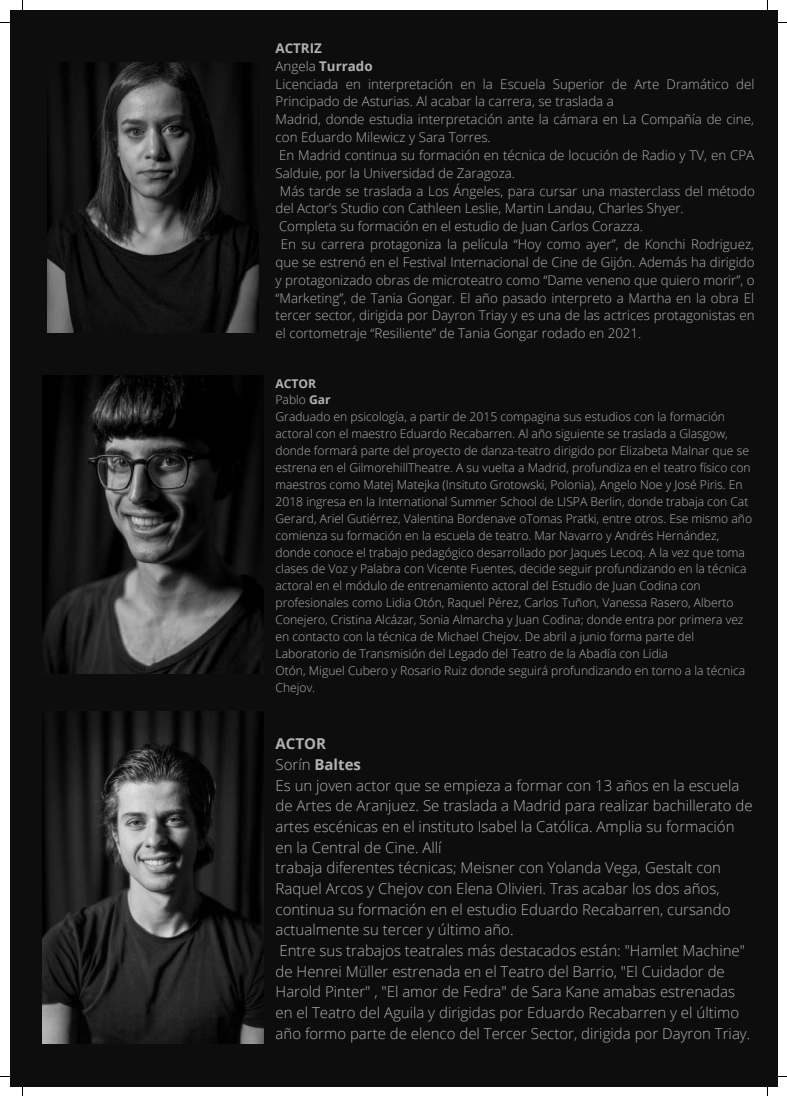
<style>
.page{position:relative;width:787px;height:1096px;background:#fff}
.page>*{position:absolute;margin:0;border:0;box-sizing:border-box;transform-origin:0 0}
.t1{font:300 15px/20.6px "Open Sans";color:#b2b2b2}
.t2{font:300 13.38px "Open Sans";color:#b2b2b2}
.t3{font:700 13.38px "Open Sans";color:#b2b2b2}
.t4{font:300 12.12px/16.9px "Open Sans";color:#b2b2b2}
.s1{font-weight:300}
.s2{font-weight:700}
</style>
<div class="page">
<div style="left:10px;top:10px;width:768px;height:1076px;background:#0d0d0d"></div>
<img style="left:47px;top:62px;width:211px;height:271px">
<img style="left:42px;top:375px;width:222px;height:298px">
<img style="left:42px;top:711px;width:222px;height:332px">
<p class="t3" style="left:276px;top:39px;width:48px">ACTRIZ</p>
<p class="t3" style="left:276px;top:56px;width:99px"><span class="s1">Angela</span> Turrado</p>
<p class="t2" style="left:276px;top:74px;width:480px">Licenciada en interpretación en la Escuela Superior de Arte Dramático del</p>
<p class="t2" style="left:276px;top:92px;width:340px">Principado de Asturias. Al acabar la carrera, se traslada a</p>
<p class="t2" style="left:276px;top:110px;width:480px">Madrid, donde estudia interpretación ante la cá mara en La Compañía de cine,</p>
<p class="t2" style="left:276px;top:128px;width:217px">con Eduardo Milewicz y Sara Torres.</p>
<p class="t2" style="left:279px;top:145px;width:477px">En Madrid continua su formación en técnica de locución de Radio y TV, en CPA</p>
<p class="t2" style="left:276px;top:163px;width:241px">Salduie, por la Universidad de Zaragoza.</p>
<p class="t2" style="left:280px;top:181px;width:476px">Más tarde se traslada a Los Ángeles, para cursar una masterclass del método</p>
<p class="t2" style="left:276px;top:199px;width:410px">del Actor’s Studio con Cathleen Leslie, Martin Landau, Charles Shyer.</p>
<p class="t2" style="left:279px;top:217px;width:365px">Completa su formación en el estudio de Juan Carlos Corazza.</p>
<p class="t2" style="left:281px;top:235px;width:475px">En su carrera protagoniza la película “Hoy como ayer”, de Konchi Rodriguez,</p>
<p class="t2" style="left:276px;top:252px;width:481px">que se estrenó en el Festival Internacional de Cine de Gijón. Además ha dirigido</p>
<p class="t2" style="left:276px;top:270px;width:480px">y protagonizado obras de microteatro como “Dame veneno que quiero morir”, o</p>
<p class="t2" style="left:276px;top:288px;width:480px">“Marketing”, de Tania Gongar. El año pasado interpreto a Martha en la obra El</p>
<p class="t2" style="left:276px;top:306px;width:481px">tercer sector, dirigida por Dayron Triay y es una de las actrices protagonistas en</p>
<p class="t2" style="left:276px;top:324px;width:367px">el cortometraje “Resiliente” de Tania Gongar rodado en 2021.</p>
<p class="t4" style="left:276px;top:374px;width:478px"><span class="s2">ACTOR<br></span>Pablo <span class="s2">Gar<br></span>Graduado en psicología, a partir de 2015 compagina sus estudios con la formación actoral con el maestro Eduardo Recabarren. Al año siguiente se traslada a Glasgow, donde formará parte del proyecto de danza-teatro dirigido por Elizabeta Malnar que se estrena en el GilmorehillTheatre. A su vuelta a Madrid, profundiza en el teatro físico con maestros como Matej Matejka (Insituto Grotowski, Polonia), Angelo Noe y José Piris. En 2018 ingresa en la International Summer School de LISPA Berlin, donde trabaja con Cat Gerard, Ariel Gutiérrez, Valentina Bordenave oTomas Pratki, entre otros. Ese mismo año comienza su formación en la escuela de teatro. Mar Navarro y Andrés Herná ndez, donde conoce el trabajo pedagógico desarrollado por Jaques Lecoq. A la vez que toma clases de Voz y Palabra con Vicente Fuentes, decide seguir profundizando en la técnica actoral en el módulo de entrenamiento actoral del Estudio de Juan Codina con profesionales como Lidia Otón, Raquel Pérez, Carlos Tuñon, Vanessa Rasero, Alberto Conejero, Cristina Alcázar, Sonia Almarcha y Juan Codina; donde entra por primera vez en contacto con la técnica de Michael Chejov. De abril a junio forma parte del Laboratorio de Transmisión del Legado del Teatro de la Abadía con Lidia<br>Otón, Miguel Cubero y Rosario Ruiz donde seguirá profundizando en torno a la técnica Chejov.</p>
<p class="t1" style="left:276px;top:733px;width:479px"><span class="s2">ACTOR<br></span>Sorín <span class="s2">Baltes<br></span>Es un joven actor que se empieza a formar con 13 años en la escuela de Artes de Aranjuez. Se traslada a Madrid para realizar bachillerato de artes escénicas en el instituto Isabel la Católica. Amplia su formación en la Central de Cine. Allí<br>trabaja diferentes técnicas; Meisner con Yolanda Vega, Gestalt con Raquel Arcos y Chejov con Elena Olivieri. Tras acabar los dos años, continua su formación en el estudio Eduardo Recabarren, cursando actualmente su tercer y ú ltimo año.<br>Entre sus trabajos teatrales más destacados está n: "Hamlet Machine" de Henrei Mü ller estrenada en el Teatro del Barrio, "El Cuidador de Harold Pinter" , "El amor de Fedra" de Sara Kane amabas estrenadas en el Teatro del Aguila y dirigidas por Eduardo Recabarren y el ú ltimo año formo parte de elenco del Tercer Sector, dirigida por Dayron Triay.</p>
</div>
